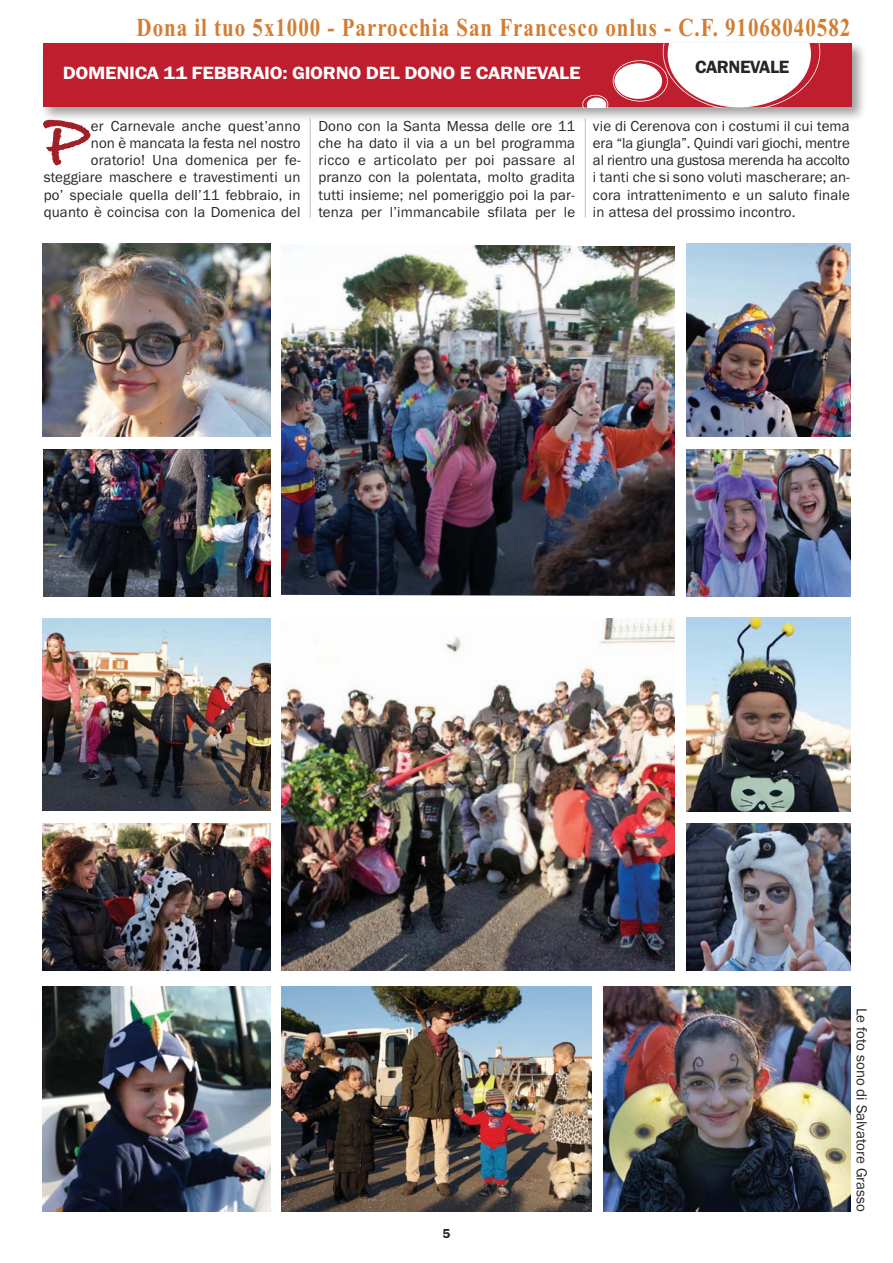
<style>
.page{position:relative;width:893px;height:1263px;background:#fff}
.page>*{position:absolute;margin:0;border:0;box-sizing:border-box;transform-origin:0 0}
.t1{font:700 81.9px "Bradley Hand ITCTT";color:#a12027}
.t2{font:700 25.8px "Times New Roman";letter-spacing:.045em;color:#d37d32;scale:.81 1}
.t3{font:600 18.3px "Franklin Gothic";letter-spacing:-.015em;color:#fff;scale:1.1 1}
.t4{font:600 18.3px "Franklin Gothic";letter-spacing:-.025em;color:#272526}
.t5{font:15px/17.2px "Franklin Gothic";letter-spacing:.01em;color:#272526;text-align:justify}
.t6{font:600 13.5px "Franklin Gothic";color:#272526}
</style>
<div class="page">
<img style="left:43px;top:43px;width:821px;height:84px">
<div style="left:44px;top:43px;width:808px;height:64px;background:#be1e2d"></div>
<svg style="left:582px;top:43px;width:238px;height:64px"></svg>
<hr style="left:310px;top:118px;width:1px;height:100px;background:#bebebe">
<hr style="left:585px;top:118px;width:1px;height:100px;background:#bebebe">
<img style="left:282px;top:245px;width:393px;height:351px">
<img style="left:687px;top:243px;width:163px;height:194px">
<img style="left:687px;top:449px;width:163px;height:147px">
<img style="left:42px;top:243px;width:228px;height:194px">
<img style="left:44px;top:449px;width:226px;height:147px">
<img style="left:282px;top:619px;width:393px;height:352px">
<img style="left:687px;top:618px;width:163px;height:193px">
<img style="left:687px;top:824px;width:163px;height:147px">
<img style="left:42px;top:619px;width:228px;height:192px">
<img style="left:42px;top:987px;width:228px;height:225px">
<img style="left:603px;top:987px;width:247px;height:225px">
<img style="left:282px;top:987px;width:309px;height:225px">
<img style="left:42px;top:824px;width:228px;height:147px">
<h2 class="t2" style="left:137px;top:12px;width:883px">Dona il tuo 5x1000 - Parrocchia San Francesco onlus - C.F. 91068040582</h2>
<p class="t3" style="left:63px;top:67px;width:472px">DOMENICA 11 FEBBRAIO: GIORNO DEL DONO E CARNEVALE</p>
<p class="t4" style="left:695px;top:61px;width:96px">CARNEVALE</p>
<h1 class="t1" style="left:44px;top:87px;width:48px">P</h1>
<p class="t5" style="left:44px;top:118px;width:258px;text-align:right">er Carnevale anche quest’anno<br>non è mancata la festa nel nostro oratorio! Una domenica per fe&shy;steggiare maschere e travestimenti un po’ speciale quella dell’11 febbraio, in quanto è coincisa con la Domenica del</p>
<p class="t5" style="left:318px;top:118px;width:258px">Dono con la Santa Messa delle ore 11 che ha dato il via a un bel programma ricco e articolato per poi passare al pranzo con la polentata, molto gradita tutti insieme; nel pomeriggio poi la par&shy;tenza per l’immancabile sfilata per le</p>
<p class="t5" style="left:593px;top:118px;width:259px">vie di Cerenova con i costumi il cui tema era “la giungla”. Quindi vari giochi, mentre al rientro una gustosa merenda ha accolto i tanti che si sono voluti mascherare; an&shy;cora intrattenimento e un saluto finale in attesa del prossimo incontro.</p>
<p class="t6" style="left:442px;top:1229px;width:9px">5</p>
<p class="t5" style="left:869px;top:1008px;width:205px;rotate:90deg">Le foto sono di Salvatore Grasso</p>
</div>
